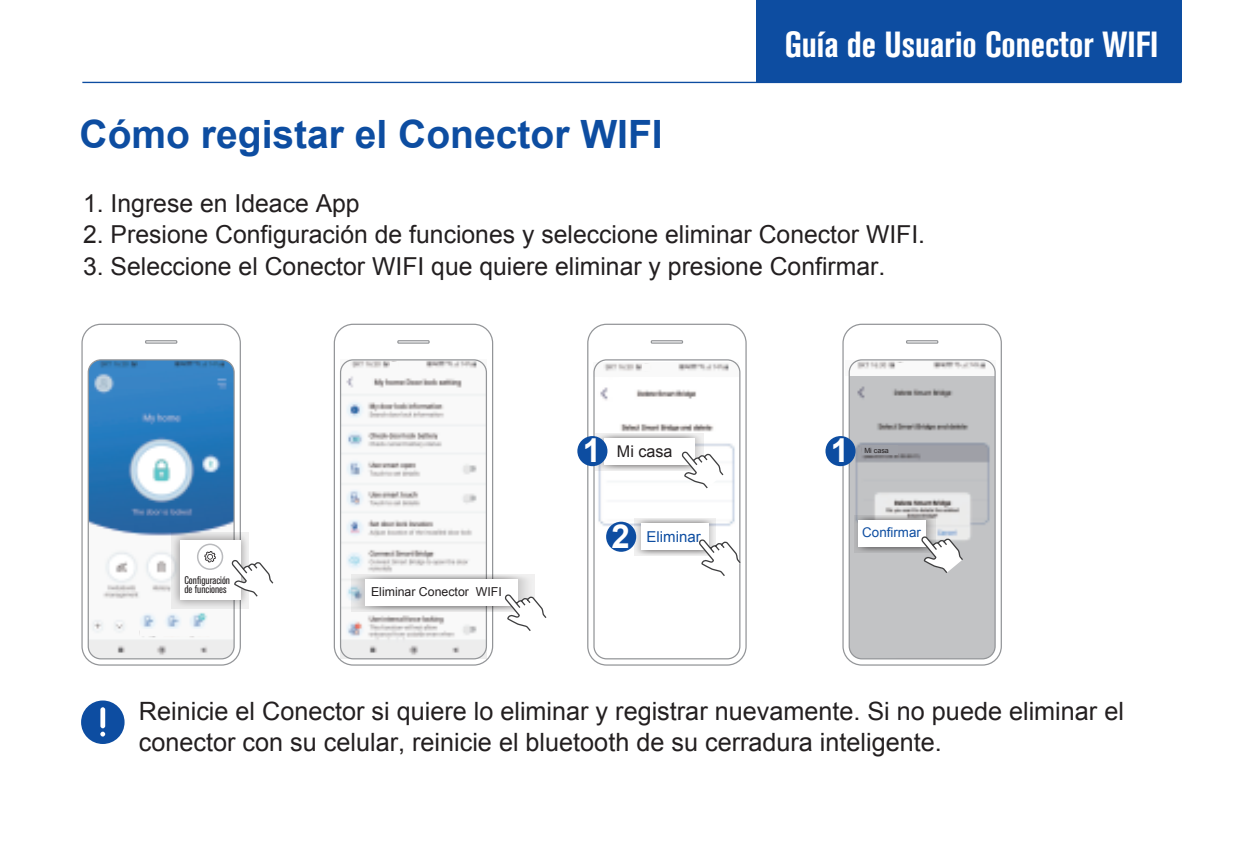
<style>
.page{position:relative;width:1259px;height:851px;background:#fff}
.page>*{position:absolute;margin:0;border:0;box-sizing:border-box;transform-origin:0 0}
.t1{font:700 39px "Arial";color:#0d4da1}
.t2{font:700 condensed 36px "Akzidenz Grotesk BQ";color:#fff}
.t3{font:700 33px "Arial";color:#fff}
.t4{font:25.2px/30.3px "Arial";color:#231f20}
.t5{font:24.6px "Arial";color:#231f20}
.t6{font:16.2px "Arial";color:#231f20}
.t7{font:15px "Arial";color:#0d4da1}
.t8{font:13.5px "Arial";color:#0d4da1}
.t9{font:12.3px "Arial";color:#231f20}
.t10{font:condensed 11.1px/9.6px "Akzidenz Grotesk BQ";color:#231f20}
.t11{font:7.2px "Arial";color:#231f20}
</style>
<div class="page">
<div style="left:756px;top:0;width:425px;height:81px;background:#0d4da1"></div>
<div style="left:81px;top:700px;width:44px;height:43px;background:#0d4da1;border-radius:50%"></div>
<div style="left:100px;top:707px;width:5px;height:21px;background:#fff;border-radius:2px"></div>
<svg style="left:100px;top:731px;width:5px;height:5px"></svg>
<hr style="left:82px;top:82px;width:1099px;height:1px;background:#0d4da1">
<svg style="left:81px;top:323px;width:160px;height:343px"></svg>
<div style="left:88px;top:359px;width:147px;height:300px;border:1px solid #939598;border-radius:13px"></div>
<div style="left:145px;top:340px;width:32px;height:3px;border:1px solid #939598"></div>
<svg style="left:171px;top:531px;width:78px;height:77px;background:#d4d5d7"></svg>
<div style="left:180px;top:540px;width:60px;height:59px;background:#fff"></div>
<svg style="left:204px;top:551px;width:12px;height:11px"></svg>
<div style="left:197px;top:543px;width:26px;height:27px;border:2px solid #babbbe;border-radius:50%"></div>
<svg style="left:231px;top:558px;width:43px;height:40px"></svg>
<div style="left:115px;top:378px;width:44px;height:11px;background:#3984c5"></div>
<div style="left:140px;top:629px;width:77px;height:6px;background:#f9f9f9"></div>
<div style="left:138px;top:361px;width:7px;height:7px;background:#3984c5"></div>
<svg style="left:333px;top:323px;width:161px;height:343px"></svg>
<div style="left:397px;top:340px;width:33px;height:3px;border:1px solid #939598"></div>
<svg style="left:351px;top:574px;width:183px;height:38px;background:#d1d2d3"></svg>
<div style="left:366px;top:579px;width:152px;height:26px;background:#fff"></div>
<svg style="left:503px;top:593px;width:44px;height:38px"></svg>
<div style="left:391px;top:362px;width:7px;height:6px;background:#f9f9f9"></div>
<svg style="left:587px;top:323px;width:160px;height:343px"></svg>
<div style="left:593px;top:359px;width:147px;height:300px;border:1px solid #939598;border-radius:13px"></div>
<div style="left:651px;top:340px;width:32px;height:3px;border:1px solid #939598"></div>
<svg style="left:596px;top:433px;width:108px;height:37px"></svg>
<div style="left:604px;top:438px;width:90px;height:26px;background:#fff"></div>
<svg style="left:634px;top:518px;width:82px;height:38px"></svg>
<div style="left:641px;top:523px;width:67px;height:27px;background:#fff"></div>
<svg style="left:680px;top:450px;width:45px;height:39px"></svg>
<svg style="left:697px;top:538px;width:45px;height:39px"></svg>
<div style="left:642px;top:364px;width:7px;height:6px;background:#f9f9f9"></div>
<div style="left:577px;top:436px;width:30px;height:30px;background:#0d4da1;border-radius:50%"></div>
<div style="left:606px;top:521px;width:30px;height:30px;background:#0d4da1;border-radius:50%"></div>
<svg style="left:842px;top:323px;width:160px;height:343px"></svg>
<div style="left:848px;top:359px;width:147px;height:300px;border:1px solid #939598;border-radius:13px"></div>
<div style="left:906px;top:340px;width:32px;height:3px;border:1px solid #939598"></div>
<svg style="left:854px;top:514px;width:81px;height:38px"></svg>
<div style="left:858px;top:520px;width:68px;height:26px;background:#fff"></div>
<svg style="left:920px;top:535px;width:44px;height:39px"></svg>
<div style="left:896px;top:363px;width:7px;height:7px;background:#f9f9f9"></div>
<div style="left:825px;top:436px;width:30px;height:30px;background:#0d4da1;border-radius:50%"></div>
<div style="left:862px;top:445px;width:36px;height:9px;background:#9fa1a8"></div>
<h2 class="t2" style="left:784px;top:24px;width:375px">Guía de Usuario Conector WIFI</h2>
<h1 class="t1" style="left:80px;top:108px;width:584px">Cómo registar el Conector WIFI</h1>
<p class="t5" style="left:83px;top:187px;width:278px">1. Ingrese en Ideace App</p>
<p class="t5" style="left:83px;top:218px;width:843px">2. Presione Configuración de funciones y seleccione eliminar Conector WIFI.</p>
<p class="t5" style="left:83px;top:250px;width:803px">3. Seleccione el Conector WIFI que quiere eliminar y presione Confirmar.</p>
<p class="t10" style="left:184px;top:575px;width:47px">Configuración de funciones</p>
<p class="t9" style="left:371px;top:583px;width:132px">Eliminar Conector WIFI</p>
<h3 class="t3" style="left:583px;top:429px;width:20px">1</h3>
<p class="t6" style="left:617px;top:440px;width:57px">Mi casa</p>
<h3 class="t3" style="left:611px;top:514px;width:20px">2</h3>
<p class="t7" style="left:646px;top:526px;width:56px">Eliminar</p>
<h3 class="t3" style="left:831px;top:429px;width:20px">1</h3>
<p class="t11" style="left:864px;top:446px;width:26px">Mi casa</p>
<p class="t8" style="left:862px;top:523px;width:60px">Confirmar</p>
<p class="t4" style="left:139px;top:696px;width:986px">Reinicie el Conector si quiere lo eliminar y registrar nuevamente. Si no puede eliminar el conector con su celular, reinicie el bluetooth de su cerradura inteligente.</p>
</div>
